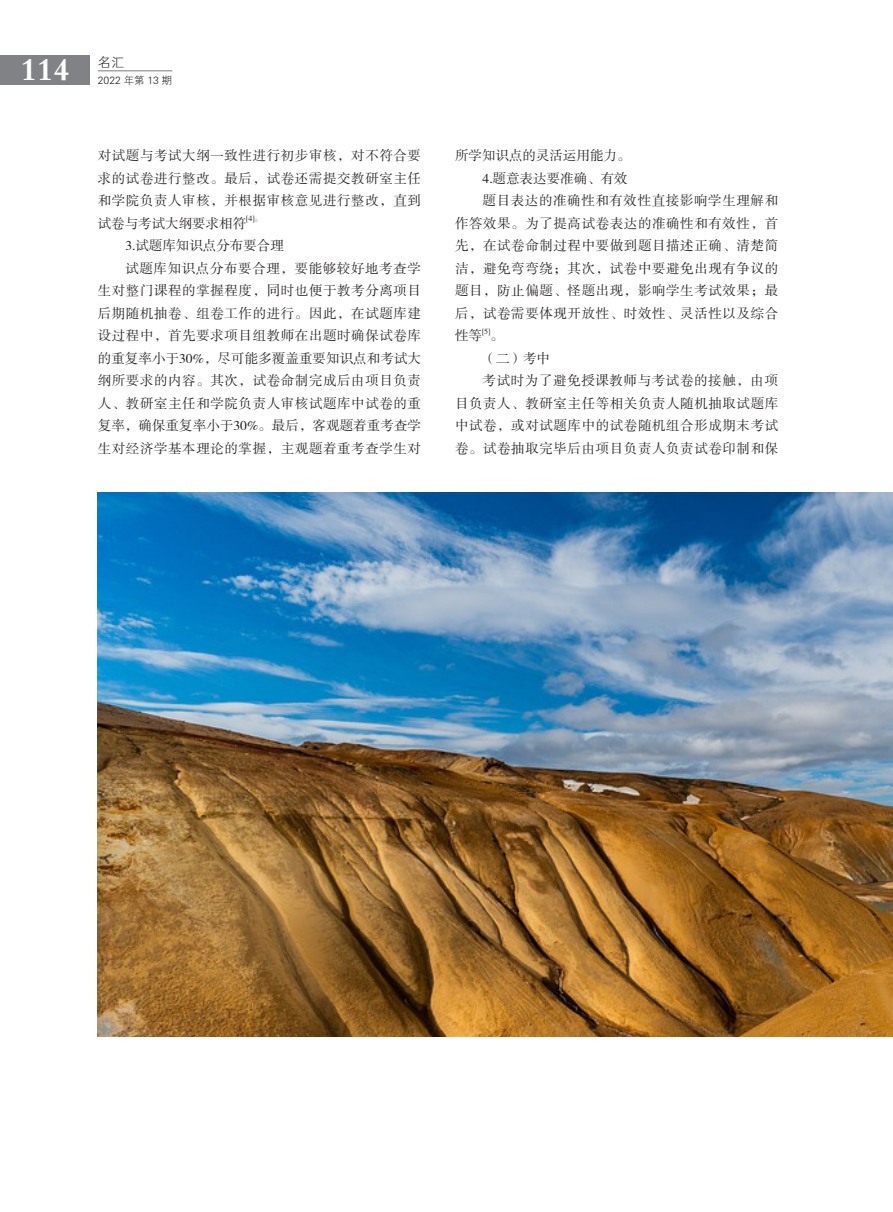
<style>
.page{position:relative;width:893px;height:1212px;background:#fff}
.page>*{position:absolute;margin:0;border:0;box-sizing:border-box;transform-origin:0 0}
.t1{font:33px "FZDBSK GBK1 0";color:#fff}
.正文{font:13.5px/22.5px "FZSSK GBK1 0";letter-spacing:.045em;color:#231f20;text-align:justify}
.正文-2{font:13.5px "FZSSK GBK1 0";color:#231f20}
.t2{font:13.5px "FZXH1 JW GB1 0";color:#231f20}
.t3{font:10.5px "FZXH1 JW GB1 0";color:#231f20}
.正文-3{font:7.8px "FZSSK GBK1 0";color:#231f20}
</style>
<div class="page">
<div style="left:0;top:55px;width:90px;height:30px;background:#808285"></div>
<hr style="left:98px;top:70px;width:74px;height:1px;background:#808285">
<img style="left:98px;top:493px;width:795px;height:543px">
<h1 class="t1" style="left:20px;top:52px;width:51px">114</h1>
<p class="t2" style="left:98px;top:55px;width:28px">名汇</p>
<p class="t3" style="left:98px;top:74px;width:76px">2022 年第 13 期</p>
<p class="正文" style="left:98px;top:145px;width:325px">对试题与考试大纲一致性进行初步审核，对不符合要求的试卷进行整改。最后，试卷还需提交教研室主任和学院负责人审核，并根据审核意见进行整改，直到试卷与考试大纲要求相符</p>
<p class="正文-3" style="left:246px;top:214px;width:18px">[4]。</p>
<p class="正文-2" style="left:125px;top:238px;width:160px">3.试题库知识点分布要合理</p>
<p class="正文" style="left:98px;top:258px;width:325px;text-indent:28px">试题库知识点分布要合理，要能够较好地考查学生对整门课程的掌握程度，同时也便于教考分离项目后期随机抽卷、组卷工作的进行。因此，在试题库建设过程中，首先要求项目组教师在出题时确保试卷库的重复率小于30%，尽可能多覆盖重要知识点和考试大纲所要求的内容。其次，试卷命制完成后由项目负责人、教研室主任和学院负责人审核试题库中试卷的重复率，确保重复率小于30%。最后，客观题着重考查学生对经济学基本理论的掌握，主观题着重考查学生对</p>
<p class="正文-2" style="left:455px;top:148px;width:177px">所学知识点的灵活运用能力。</p>
<p class="正文-2" style="left:483px;top:171px;width:147px">4.题意表达要准确、有效</p>
<p class="正文" style="left:455px;top:190px;width:325px;text-indent:28px">题目表达的准确性和有效性直接影响学生理解和作答效果。为了提高试卷表达的准确性和有效性，首先，在试卷命制过程中要做到题目描述正确、清楚简洁，避免弯弯绕；其次，试卷中要避免出现有争议的题目，防止偏题、怪题出现，影响学生考试效果；最后，试卷需要体现开放性、时效性、灵活性以及综合性等</p>
<p class="正文-3" style="left:482px;top:327px;width:10px">[5]</p>
<p class="正文" style="left:490px;top:325px;width:15px">。</p>
<p class="正文" style="left:483px;top:348px;width:69px">（二）考中</p>
<p class="正文" style="left:455px;top:370px;width:325px;text-indent:28px">考试时为了避免授课教师与考试卷的接触，由项目负责人、教研室主任等相关负责人随机抽取试题库中试卷，或对试题库中的试卷随机组合形成期末考试卷。试卷抽取完毕后由项目负责人负责试卷印制和保</p>
</div>
